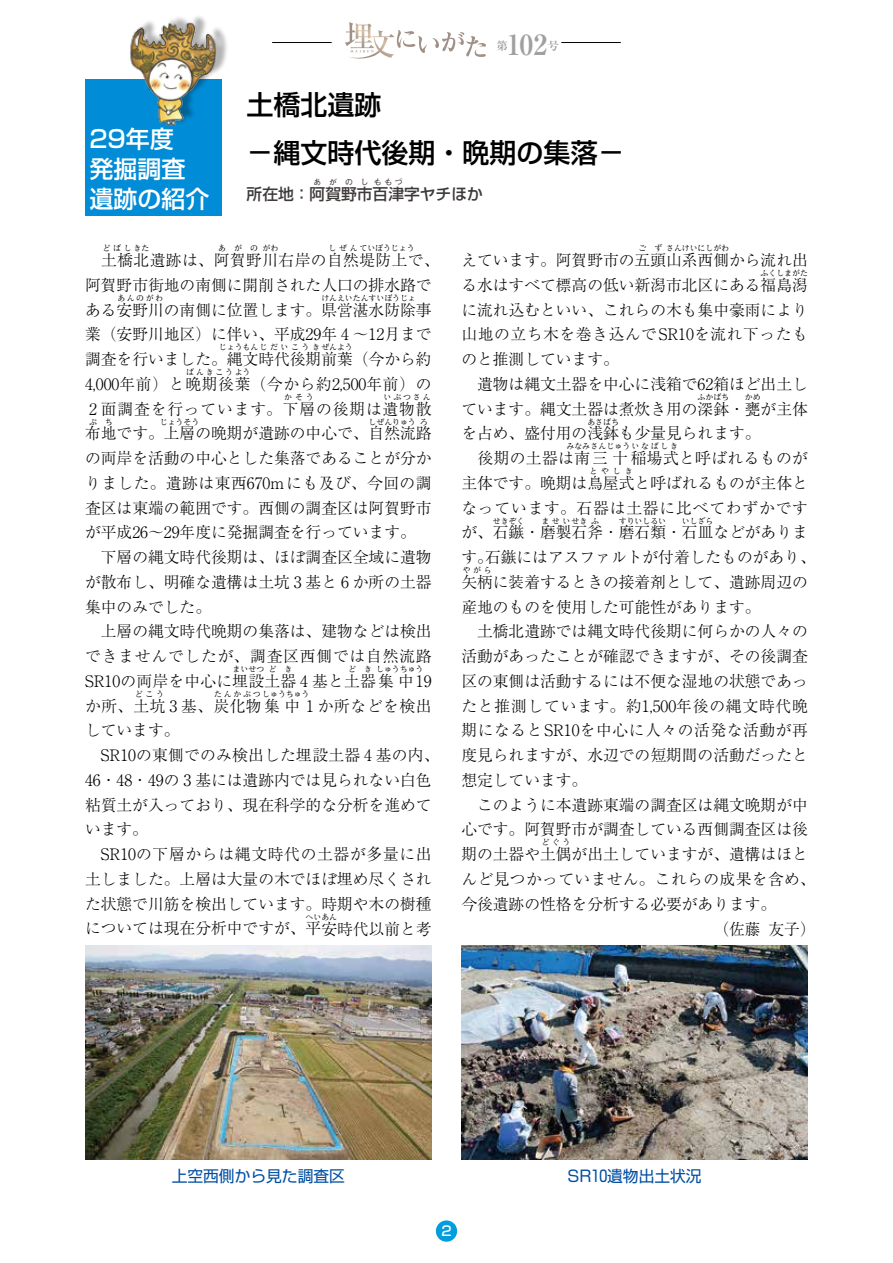
<style>
.page{position:relative;width:893px;height:1263px;background:#fff}
.page>*{position:absolute;margin:0;border:0;box-sizing:border-box;transform-origin:0 0}
.t1{font:700 27.75px "Ryumin Pr 6 N";color:#9fa0a0}
.t2{font:500 27px/47.2px "Shin Go Pr 6 N";color:#000}
.t3{font:500 24px/30px "Shin Go Pr 6 N";color:#fff}
.t4{font:300 15.75px/24.8px "Ryumin Pr 6 N";color:#000}
.t5{font:300 15.75px "Ryumin Pr 6 N";letter-spacing:.025em;color:#000}
.t6{font:300 15.75px/24.8px "Ryumin Pr 6 N";letter-spacing:.055em;color:#000}
.t7{font:300 15.75px "Ryumin Pr 6 N";letter-spacing:.045em;color:#000}
.t8{font:300 15.75px "Ryumin Pr 6 N";letter-spacing:.035em;color:#000}
.t9{font:15.75px "Shin Go Pr 6 N";color:#004ea2}
.t10{font:500 15.75px "Shin Go Pr 6 N";color:#3e3a39}
.t11{font:500 13.5px "Shin Go Pr 6 N";color:#fff}
.t12{font:700 11.4px "Ryumin Pr 6 N";color:#9fa0a0}
.t13{font:300 7.8px "Ryumin Pr 6 N";color:#000}
.t14{font:300 7.8px "Ryumin Pr 6 N";letter-spacing:.085em;color:#000}
.t15{font:300 7.8px "Ryumin Pr 6 N";letter-spacing:.035em;color:#000}
.t16{font:300 7.8px "Ryumin Pr 6 N";letter-spacing:.09em;color:#000}
.t17{font:300 7.8px "Ryumin Pr 6 N";letter-spacing:.235em;color:#000}
.t18{font:500 7.8px "Shin Go Pr 6 N";letter-spacing:1em;color:#3e3a39}
</style>
<div class="page">
<svg style="left:345px;top:22px;width:141px;height:37px"></svg>
<hr style="left:272px;top:42px;width:60px;height:1px;background:#000">
<hr style="left:561px;top:42px;width:60px;height:1px;background:#000">
<div style="left:436px;top:1220px;width:21px;height:22px;background:#009edd;border-radius:50%"></div>
<div style="left:85px;top:79px;width:136px;height:136px;background:#008cd6"></div>
<div style="left:135px;top:14px;width:94px;height:111px;background:#000;opacity:.3"></div>
<img style="left:130px;top:21px;width:89px;height:105px">
<img style="left:85px;top:945px;width:347px;height:214px">
<img style="left:461px;top:945px;width:347px;height:214px">
<h3 class="t3" style="left:89px;top:122px;width:122px">29年度<br>発掘調査遺跡の紹介</h3>
<p class="t12" style="left:496px;top:37px;width:13px">第</p>
<h1 class="t1" style="left:507px;top:22px;width:42px">102</h1>
<p class="t12" style="left:548px;top:37px;width:13px">号</p>
<h2 class="t2" style="left:247px;top:80px;width:379px">土橋北遺跡<br>－縄文時代後期・晩期の集落－</h2>
<p class="t10" style="left:247px;top:181px;width:238px">所在地：阿賀野市百津字ヤチほか</p>
<p class="t18" style="left:314px;top:176px;width:57px">あがのし</p>
<p class="t18" style="left:374px;top:176px;width:30px">ももづ</p>
<p class="t13" style="left:103px;top:242px;width:48px">どばしきた</p>
<p class="t13" style="left:218px;top:242px;width:41px">あがの</p>
<p class="t13" style="left:262px;top:242px;width:17px">がわ</p>
<p class="t13" style="left:329px;top:242px;width:88px">しぜんていぼうじょう</p>
<p class="t4" style="left:85px;top:272px;width:348px">阿賀野市街地の南側に開削された人口の排水路である安野川の南側に位置します。県営湛水防除事</p>
<p class="t5" style="left:101px;top:248px;width:340px">土橋北遺跡は、阿賀野川右岸の自然堤防上で、</p>
<p class="t13" style="left:117px;top:292px;width:47px">あんのがわ</p>
<p class="t13" style="left:321px;top:292px;width:96px">けんえいたんすいぼうじょ</p>
<p class="t4" style="left:85px;top:321px;width:348px">業（安野川地区）に伴い、平成29年 4 ～12月まで調査を行いました。縄文時代後期前葉（今から約</p>
<p class="t14" style="left:219px;top:341px;width:135px">じょうもんじだいこうきぜんよう</p>
<p class="t7" style="left:85px;top:372px;width:348px">4,000年前）と晩期後葉（今から約2,500年前）の</p>
<p class="t17" style="left:186px;top:366px;width:66px">ばんきこうよう</p>
<p class="t6" style="left:89px;top:395px;width:344px">2 面調査を行っています。下層の後期は遺物散</p>
<p class="t13" style="left:284px;top:391px;width:31px">かそう</p>
<p class="t13" style="left:384px;top:391px;width:49px">いぶつさん</p>
<p class="t4" style="left:85px;top:420px;width:348px">布地です。上層の晩期が遺跡の中心で、自然流路</p>
<p class="t13" style="left:89px;top:416px;width:25px">ぷ ち</p>
<p class="t13" style="left:160px;top:416px;width:41px">じょうそう</p>
<p class="t13" style="left:369px;top:416px;width:49px">しぜんりゅう</p>
<p class="t13" style="left:420px;top:416px;width:9px">ろ</p>
<p class="t4" style="left:85px;top:445px;width:348px">の両岸を活動の中心とした集落であることが分かりました。遺跡は東西670mにも及び、今回の調査区は東端の範囲です。西側の調査区は阿賀野市が平成26～29年度に発掘調査を行っています。　下層の縄文時代後期は、ほぼ調査区全域に遺物が散布し、明確な遺構は土坑 3 基と 6 か所の土器集中のみでした。<br>　上層の縄文時代晩期の集落は、建物などは検出できませんでしたが、調査区西側では自然流路<br>SR10の両岸を中心に埋設土器 4 基と土器集中19</p>
<p class="t13" style="left:233px;top:663px;width:33px">まいせつ</p>
<p class="t13" style="left:269px;top:663px;width:25px">ど き</p>
<p class="t13" style="left:348px;top:663px;width:25px">ど き</p>
<p class="t13" style="left:376px;top:663px;width:49px">しゅうちゅう</p>
<p class="t8" style="left:85px;top:693px;width:348px">か所、土坑 3 基、炭化物集中 1 か所などを検出</p>
<p class="t13" style="left:135px;top:688px;width:31px">どこう</p>
<p class="t16" style="left:214px;top:688px;width:97px">たんかぶつしゅうちゅう</p>
<p class="t4" style="left:85px;top:717px;width:356px">しています。<br>　SR10の東側でのみ検出した埋設土器 4 基の内、<br>46・48・49の 3 基には遺跡内では見られない白色粘質土が入っており、現在科学的な分析を進めています。<br>　SR10の下層からは縄文時代の土器が多量に出土しました。上層は大量の木でほぼ埋め尽くされた状態で川筋を検出しています。時期や木の樹種については現在分析中ですが、平安時代以前と考</p>
<p class="t13" style="left:306px;top:911px;width:33px">へいあん</p>
<p class="t13" style="left:639px;top:242px;width:25px">ご ず</p>
<p class="t13" style="left:666px;top:242px;width:64px">さんけいにしがわ</p>
<p class="t4" style="left:461px;top:272px;width:348px">る水はすべて標高の低い新潟市北区にある福島潟</p>
<p class="t4" style="left:461px;top:247px;width:348px">えています。阿賀野市の五頭山系西側から流れ出</p>
<p class="t13" style="left:761px;top:267px;width:49px">ふくしまがた</p>
<p class="t4" style="left:461px;top:296px;width:348px">に流れ込むといい、これらの木も集中豪雨により山地の立ち木を巻き込んでSR10を流れ下ったものと推測しています。<br>　遺物は縄文土器を中心に浅箱で62箱ほど出土しています。縄文土器は煮炊き用の深鉢・甕が主体</p>
<p class="t13" style="left:698px;top:391px;width:33px">ふかばち</p>
<p class="t13" style="left:745px;top:391px;width:17px">かめ</p>
<p class="t4" style="left:461px;top:420px;width:301px">を占め、盛付用の浅鉢も少量見られます。</p>
<p class="t13" style="left:587px;top:416px;width:33px">あさばち</p>
<p class="t5" style="left:461px;top:446px;width:348px">　後期の土器は南三十稲場式と呼ばれるものが</p>
<p class="t15" style="left:566px;top:440px;width:113px">みなみさんじゅういなばしき</p>
<p class="t4" style="left:461px;top:470px;width:348px">主体です。晩期は鳥屋式と呼ばれるものが主体と</p>
<p class="t13" style="left:589px;top:465px;width:45px">とやしき</p>
<p class="t6" style="left:461px;top:494px;width:348px">なっています。石器は土器に比べてわずかですが、石鏃・磨製石斧・磨石類・石皿などがありま</p>
<p class="t13" style="left:493px;top:515px;width:33px">せきぞく</p>
<p class="t13" style="left:541px;top:515px;width:47px">ませいせき</p>
<p class="t13" style="left:591px;top:515px;width:9px">ふ</p>
<p class="t13" style="left:619px;top:515px;width:49px">すりいしるい</p>
<p class="t13" style="left:682px;top:515px;width:33px">いしざら</p>
<p class="t4" style="left:461px;top:544px;width:356px">す。石鏃にはアスファルトが付着したものがあり、矢柄に装着するときの接着剤として、遺跡周辺の</p>
<p class="t13" style="left:463px;top:564px;width:30px">やがら</p>
<p class="t4" style="left:461px;top:593px;width:348px">産地のものを使用した可能性があります。<br>　土橋北遺跡では縄文時代後期に何らかの人々の活動があったことが確認できますが、その後調査区の東側は活動するには不便な湿地の状態であったと推測しています。約1,500年後の縄文時代晩期になるとSR10を中心に人々の活発な活動が再度見られますが、水辺での短期間の活動だったと想定しています。<br>　このように本遺跡東端の調査区は縄文晩期が中心です。阿賀野市が調査している西側調査区は後期の土器や土偶が出土していますが、遺構はほと</p>
<p class="t13" style="left:541px;top:836px;width:30px">どぐう</p>
<p class="t5" style="left:461px;top:867px;width:356px">んど見つかっていません。これらの成果を含め、</p>
<p class="t4" style="left:461px;top:890px;width:316px">今後遺跡の性格を分析する必要があります。</p>
<p class="t4" style="left:713px;top:915px;width:104px">（佐藤 友子）</p>
<p class="t9" style="left:172px;top:1163px;width:175px">上空西側から見た調査区</p>
<p class="t9" style="left:568px;top:1163px;width:136px">SR10遺物出土状況</p>
<p class="t11" style="left:441px;top:1220px;width:12px">2</p>
</div>
